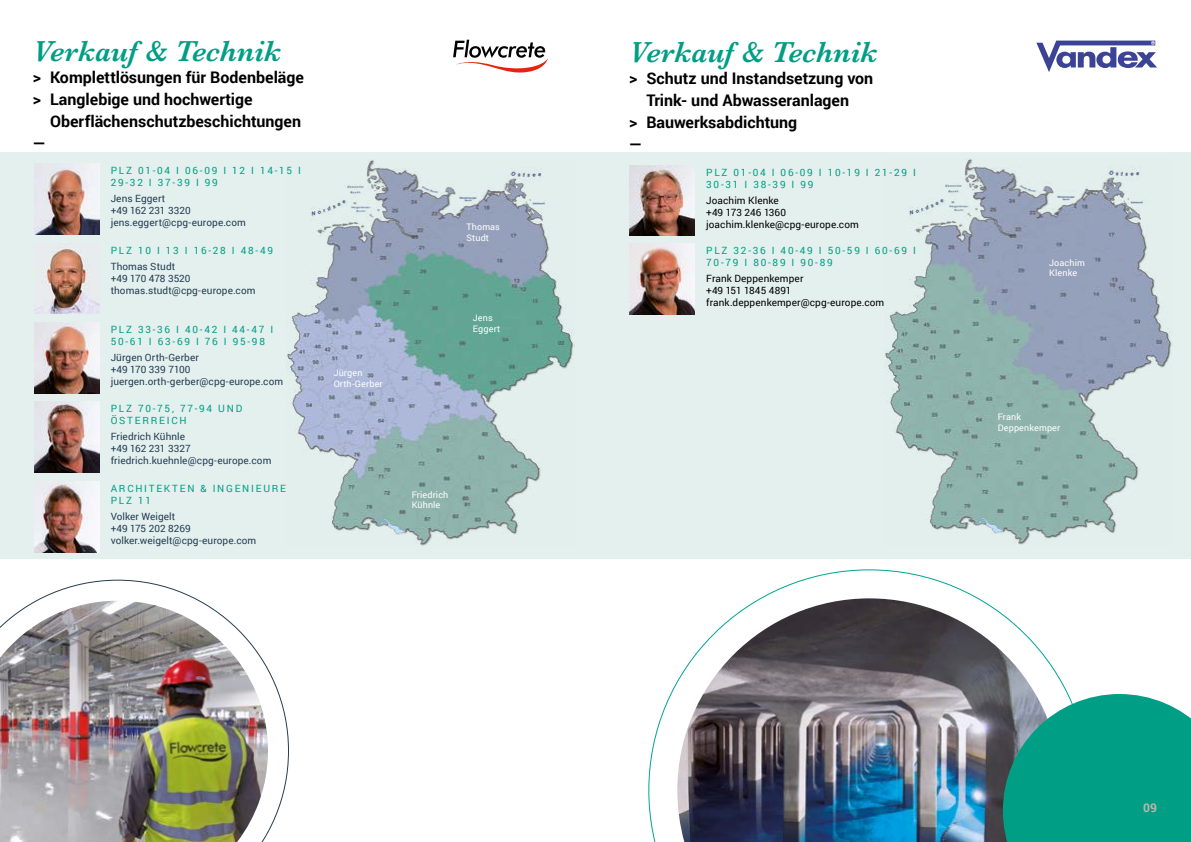
<style>
.page{position:relative;width:1191px;height:842px;background:#fff}
.page>*{position:absolute;margin:0;border:0;box-sizing:border-box;transform-origin:0 0}
.t1{font:italic 600 30px "Baskerville";color:#009e85}
.t2{font:700 16px/22px "Roboto";color:#000}
.t3{font:700 12px "Roboto";color:#b9b7ab}
.t4{font:10px/12px "Roboto";letter-spacing:.01em;color:#233d52}
.t5{font:10px/12px "Roboto";letter-spacing:.175em;color:#009e85}
.t6{font:10px/12px "Roboto";letter-spacing:.01em;color:#000}
.t7{font:9px/10.8px "Roboto";letter-spacing:.015em;color:#fff}
</style>
<div class="page">
<img style="left:648px;top:570px;width:421px;height:272px">
<div style="left:0;top:153px;width:1191px;height:406px;background:#e4f0ee"></div>
<svg style="left:35px;top:580px;width:254px;height:253px"></svg>
<img style="left:0;top:601px;width:268px;height:241px">
<svg style="left:453px;top:40px;width:95px;height:33px"></svg>
<img style="left:286px;top:160px;width:288px;height:386px">
<img style="left:34px;top:164px;width:65px;height:71px">
<img style="left:34px;top:322px;width:65px;height:71px">
<img style="left:34px;top:481px;width:65px;height:71px">
<img style="left:34px;top:243px;width:65px;height:71px">
<img style="left:34px;top:402px;width:65px;height:71px">
<img style="left:629px;top:244px;width:66px;height:71px">
<img style="left:629px;top:165px;width:66px;height:71px">
<svg style="left:1036px;top:41px;width:121px;height:31px"></svg>
<img style="left:884px;top:159px;width:288px;height:386px">
<svg style="left:1003px;top:694px;width:188px;height:148px"></svg>
<h1 class="t1" style="left:33px;top:31px;width:250px">Verkauf &amp; Technik</h1>
<h2 class="t2" style="left:33px;top:66px;width:272px">&gt; Komplettlösungen für Bodenbeläge &gt; Langlebige und hochwertige</h2>
<h2 class="t2" style="left:50px;top:110px;width:253px">Oberflächenschutzbeschichtungen</h2>
<h2 class="t2" style="left:33px;top:132px;width:15px">—</h2>
<p class="t5" style="left:111px;top:164px;width:192px">PLZ 01-04 I 06-09 I 12 I 14-15 I<br>29-32 I 37-39 I 99</p>
<p class="t4" style="left:111px;top:192px;width:137px">Jens Eggert<br>+49 162 231 3320 jens.eggert@cpg-europe.com</p>
<p class="t5" style="left:111px;top:244px;width:164px">PLZ 10 I 13 I 16-28 I 48-49</p>
<p class="t4" style="left:111px;top:260px;width:146px">Thomas Studt<br>+49 170 478 3520 thomas.studt@cpg-europe.com</p>
<p class="t5" style="left:111px;top:323px;width:164px">PLZ 33-36 I 40-42 I 44-47 I<br>50-61 I 63-69 I 76 I 95-98</p>
<p class="t4" style="left:111px;top:351px;width:174px">Jürgen Orth-Gerber<br>+49 170 339 7100 juergen.orth-gerber@cpg-europe.com</p>
<p class="t5" style="left:111px;top:402px;width:133px">PLZ 70-75, 77-94 UND<br>ÖSTERREICH</p>
<p class="t4" style="left:111px;top:430px;width:162px">Friedrich Kühnle<br>+49 162 231 3327 friedrich.kuehnle@cpg-europe.com</p>
<p class="t5" style="left:111px;top:482px;width:177px">ARCHITEKTEN &amp; INGENIEURE<br>PLZ 11</p>
<p class="t4" style="left:111px;top:510px;width:147px">Volker Weigelt<br>+49 175 202 8269 volker.weigelt@cpg-europe.com</p>
<p class="t7" style="left:334px;top:367px;width:51px">Jürgen<br>Orth-Gerber</p>
<p class="t7" style="left:466px;top:222px;width:35px">Thomas<br>Studt</p>
<p class="t7" style="left:473px;top:312px;width:29px">Jens<br>Eggert</p>
<p class="t7" style="left:412px;top:489px;width:38px">Friedrich<br>Kühnle</p>
<h1 class="t1" style="left:629px;top:32px;width:250px">Verkauf &amp; Technik</h1>
<h2 class="t2" style="left:629px;top:66px;width:245px">&gt; Schutz und Instandsetzung von</h2>
<h2 class="t2" style="left:646px;top:88px;width:204px">Trink- und Abwasseranlagen</h2>
<h2 class="t2" style="left:629px;top:110px;width:169px">&gt; Bauwerksabdichtung</h2>
<h2 class="t2" style="left:629px;top:132px;width:15px">—</h2>
<p class="t5" style="left:706px;top:166px;width:211px">PLZ 01-04 I 06-09 I 10-19 I 21-29 I<br>30-31 I 38-39 I 99</p>
<p class="t6" style="left:706px;top:194px;width:154px">Joachim Klenke<br>+49 173 246 1360 joachim.klenke@cpg-europe.com</p>
<p class="t5" style="left:706px;top:244px;width:211px">PLZ 32-36 I 40-49 I 50-59 I 60-69 I<br>70-79 I 80-89 I 90-89</p>
<p class="t6" style="left:706px;top:272px;width:180px">Frank Deppenkemper<br>+49 151 1845 4891 frank.deppenkemper@cpg-europe.com</p>
<p class="t7" style="left:1049px;top:257px;width:37px">Joachim<br>Klenke</p>
<p class="t7" style="left:997px;top:411px;width:64px">Frank<br>Deppenkemper</p>
<p class="t3" style="left:1143px;top:799px;width:15px">09</p>
</div>
